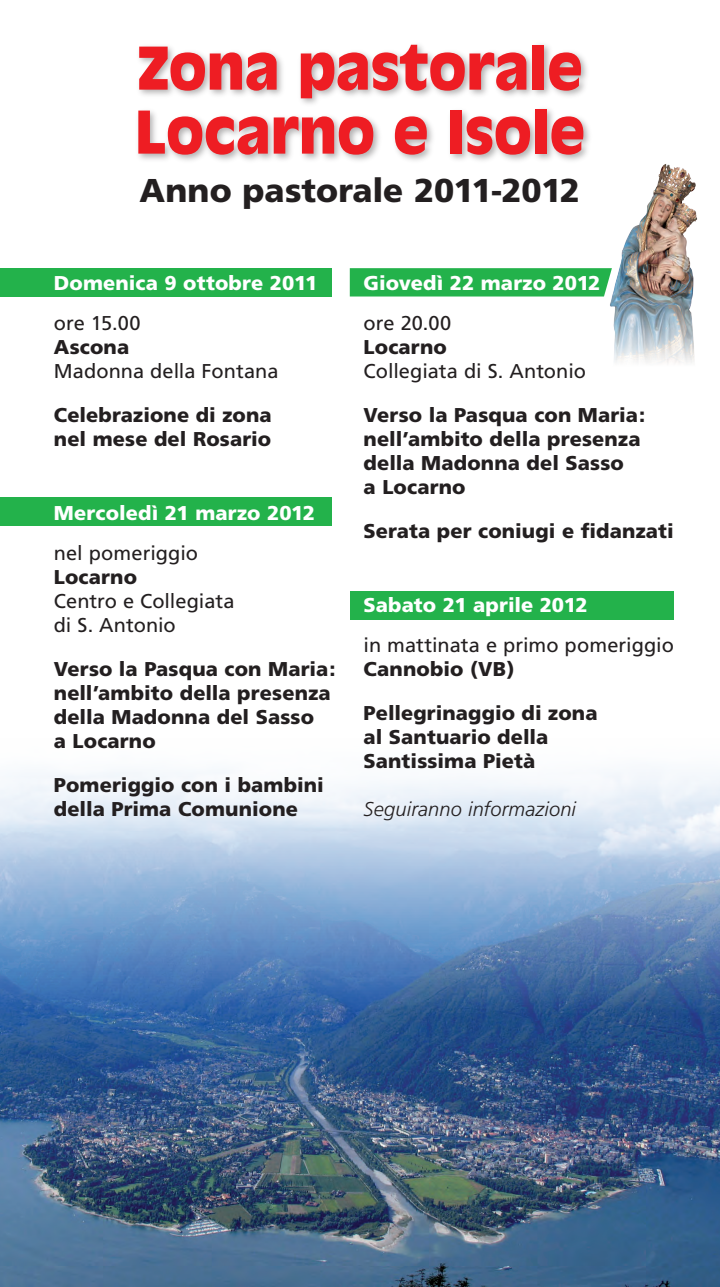
<style>
.page{position:relative;width:720px;height:1287px;background:#fff}
.page>*{position:absolute;margin:0;border:0;box-sizing:border-box;transform-origin:0 0}
.t1{font:900 58px/64px "Antique Olive";letter-spacing:-.01em;color:#ee1d23}
.t2{font:900 33px "Frutiger";letter-spacing:-.005em;color:#231f20}
.t3{font:900 20px/24px "Frutiger";letter-spacing:.005em;color:#231f20}
.t4{font:20px/24px "Frutiger";color:#231f20}
.t5{font:900 20px "Frutiger";letter-spacing:.005em;color:#fff}
.t6{font:italic 300 20px "Frutiger";letter-spacing:.005em;color:#231f20}
</style>
<div class="page">
<img style="left:0;top:1015px;width:720px;height:272px">
<svg style="left:0;top:769px;width:720px;height:246px;background:#93b0d3"></svg>
<div style="left:0;top:268px;width:332px;height:29px;background:#23b24b"></div>
<div style="left:0;top:498px;width:332px;height:28px;background:#23b24b"></div>
<div style="left:350px;top:268px;width:257px;height:29px;background:#23b24b"></div>
<div style="left:350px;top:591px;width:323px;height:29px;background:#23b24b"></div>
<img style="left:138px;top:44px;width:451px;height:117px">
<img style="left:607px;top:164px;width:91px;height:126px">
<img style="left:604px;top:290px;width:91px;height:73px">
<h1 class="t1" style="left:135px;top:37px;width:452px">Zona pastorale<br>Locarno e Isole</h1>
<h2 class="t2" style="left:139px;top:171px;width:442px">Anno pastorale 2011-2012</h2>
<p class="t5" style="left:54px;top:271px;width:265px">Domenica 9 ottobre 2011</p>
<p class="t4" style="left:54px;top:311px;width:88px">ore 15.00</p>
<p class="t3" style="left:54px;top:335px;width:77px">Ascona</p>
<p class="t4" style="left:54px;top:359px;width:226px">Madonna della Fontana</p>
<p class="t3" style="left:54px;top:403px;width:219px">Celebrazione di zona nel mese del Rosario</p>
<p class="t5" style="left:54px;top:501px;width:263px">Mercoledì 21 marzo 2012</p>
<p class="t4" style="left:54px;top:541px;width:146px">nel pomeriggio</p>
<p class="t3" style="left:54px;top:565px;width:85px">Locarno</p>
<p class="t4" style="left:54px;top:589px;width:182px">Centro e Collegiata di S. Antonio</p>
<p class="t3" style="left:54px;top:657px;width:283px">Verso la Pasqua con Maria: nell’ambito della presenza della Madonna del Sasso<br>a Locarno</p>
<p class="t3" style="left:54px;top:773px;width:272px">Pomeriggio con i bambini della Prima Comunione</p>
<p class="t5" style="left:364px;top:271px;width:238px">Giovedì 22 marzo 2012</p>
<p class="t4" style="left:364px;top:311px;width:89px">ore 20.00</p>
<p class="t3" style="left:364px;top:335px;width:85px">Locarno</p>
<p class="t4" style="left:364px;top:359px;width:224px">Collegiata di S. Antonio</p>
<p class="t3" style="left:364px;top:403px;width:283px">Verso la Pasqua con Maria: nell’ambito della presenza della Madonna del Sasso<br>a Locarno</p>
<p class="t3" style="left:364px;top:519px;width:312px">Serata per coniugi e fidanzati</p>
<p class="t5" style="left:364px;top:593px;width:226px">Sabato 21 aprile 2012</p>
<p class="t4" style="left:364px;top:633px;width:312px">in mattinata e primo pomeriggio</p>
<p class="t3" style="left:364px;top:657px;width:153px">Cannobio (VB)</p>
<p class="t3" style="left:364px;top:701px;width:235px">Pellegrinaggio di zona al Santuario della<br>Santissima Pietà</p>
<p class="t6" style="left:364px;top:797px;width:214px">Seguiranno informazioni</p>
</div>
